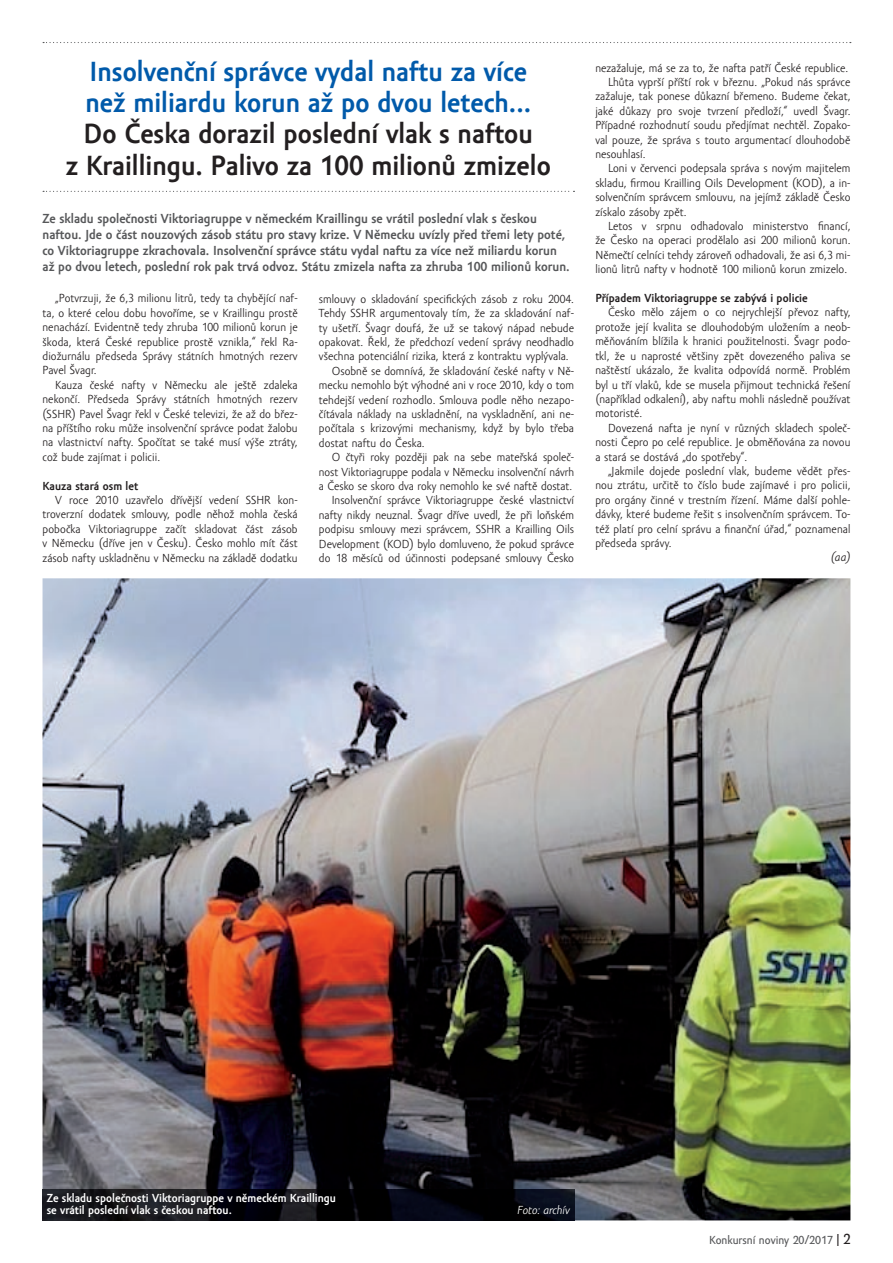
<style>
.page{position:relative;width:893px;height:1263px;background:#fff}
.page>*{position:absolute;margin:0;border:0;box-sizing:border-box;transform-origin:0 0}
.t1{font:700 28.5px/31.3px "Amor Sans Pro";color:#231f20;text-align:center}
.t2{font:700 28.5px/31.3px "Amor Sans Pro";color:#015aaa}
.t3{font:700 13.5px/16.2px "Amor Sans Pro";color:#57585a}
.t4{font:12px/14.4px "Amor Sans Pro";letter-spacing:.005em;color:#231f20;text-align:justify}
.t5{font:700 12px/12px "Amor Sans Pro";color:#fff}
.t6{font:700 12px "Amor Sans Pro";letter-spacing:.005em;color:#231f20}
.t7{font:12px "Amor Sans Text Pro";color:#57585a}
.t8{font:italic 12px "Amor Sans Pro";color:#fff}
.t9{font:italic 12px "Amor Sans Pro";color:#231f20}
.s1{color:#231f20}
.s2{font-size:15px;color:#231f20}
</style>
<div class="page">
<svg style="left:43px;top:191px;width:531px;height:1px"></svg>
<svg style="left:43px;top:42px;width:808px;height:1px"></svg>
<img style="left:43px;top:578px;width:807px;height:642px">
<img style="left:43px;top:1190px;width:531px;height:30px">
<h1 class="t2" style="left:85px;top:56px;width:447px">Insolvenční správce vydal naftu za více než miliardu korun až po dvou letech...</h1>
<h1 class="t1" style="left:66px;top:119px;width:487px">Do Česka dorazil poslední vlak s naftou<br>z Kraillingu. Palivo za 100 milionů zmizelo</h1>
<p class="t3" style="left:43px;top:210px;width:529px">Ze skladu společnosti Viktoriagruppe v německém Kraillingu se vrátil poslední vlak s českou naftou. Jde o část nouzových zásob státu pro stavy krize. V Německu uvízly před třemi lety poté, co Viktoriagruppe zkrachovala. Insolvenční správce státu vydal naftu za více než miliardu korun až po dvou letech, poslední rok pak trvá odvoz. Státu zmizela nafta za zhruba 100 milionů korun.</p>
<p class="t4" style="left:43px;top:291px;width:257px;text-indent:13px">„Potvrzuji, že 6,3 milionu litrů, tedy ta chybějící naf&shy;ta, o které celou dobu hovoříme, se v Kraillingu prostě nenachází. Evidentně tedy zhruba 100 milionů korun je škoda, která České republice prostě vznikla,“ řekl Ra&shy;diožurnálu předseda Správy státních hmotných rezerv Pavel Švagr.</p>
<p class="t4" style="left:43px;top:378px;width:257px;text-indent:13px">Kauza české nafty v Německu ale ještě zdaleka nekončí. Předseda Správy státních hmotných rezerv (SSHR) Pavel Švagr řekl v České televizi, že až do břez&shy;na příštího roku může insolvenční správce podat žalobu na vlastnictví nafty. Spočítat se také musí výše ztráty, což bude zajímat i policii.</p>
<p class="t6" style="left:43px;top:479px;width:97px">Kauza stará osm let</p>
<p class="t4" style="left:43px;top:493px;width:257px;text-indent:13px">V roce 2010 uzavřelo dřívější vedení SSHR kon&shy;troverzní dodatek smlouvy, podle něhož mohla česká pobočka Viktoriagruppe začít skladovat část zásob v Německu (dříve jen v Česku). Česko mohlo mít část zásob nafty uskladněnu v Německu na základě dodatku</p>
<p class="t4" style="left:319px;top:292px;width:257px">smlouvy o skladování specifických zásob z roku 2004.</p>
<p class="t4" style="left:319px;top:306px;width:257px">Tehdy SSHR argumentovaly tím, že za skladování naf-</p>
<p class="t4" style="left:319px;top:321px;width:257px">ty ušetří. Švagr doufá, že už se takový nápad nebude</p>
<p class="t4" style="left:319px;top:335px;width:257px">opakovat. Řekl, že předchozí vedení správy neodhadlo</p>
<p class="t4" style="left:319px;top:350px;width:251px">všechna potenciální rizika, která z kontraktu vyplývala.</p>
<p class="t4" style="left:332px;top:364px;width:244px">Osobně se domnívá, že skladování české nafty v Ně-</p>
<p class="t4" style="left:319px;top:378px;width:257px">mecku nemohlo být výhodné ani v roce 2010, kdy o tom</p>
<p class="t4" style="left:319px;top:393px;width:257px">tehdejší vedení rozhodlo. Smlouva podle něho nezapo-</p>
<p class="t4" style="left:319px;top:407px;width:257px">čítávala náklady na uskladnění, na vyskladnění, ani ne-</p>
<p class="t4" style="left:319px;top:422px;width:257px">počítala s krizovými mechanismy, když by bylo třeba</p>
<p class="t4" style="left:319px;top:436px;width:107px">dostat naftu do Česka.</p>
<p class="t4" style="left:332px;top:450px;width:244px">O čtyři roky později pak na sebe mateřská společ-</p>
<p class="t4" style="left:319px;top:465px;width:257px">nost Viktoriagruppe podala v Německu insolvenční návrh</p>
<p class="t4" style="left:319px;top:479px;width:255px">a Česko se skoro dva roky nemohlo ke své naftě dostat.</p>
<p class="t4" style="left:332px;top:494px;width:244px">Insolvenční správce Viktoriagruppe české vlastnictví</p>
<p class="t4" style="left:319px;top:508px;width:257px">nafty nikdy neuznal. Švagr dříve uvedl, že při loňském</p>
<p class="t4" style="left:319px;top:522px;width:257px">podpisu smlouvy mezi správcem, SSHR a Krailling Oils</p>
<p class="t4" style="left:319px;top:537px;width:257px">Development (KOD) bylo domluveno, že pokud správce</p>
<p class="t4" style="left:319px;top:551px;width:257px">do 18 měsíců od účinnosti podepsané smlouvy Česko</p>
<p class="t4" style="left:595px;top:61px;width:254px">nezažaluje, má se za to, že nafta patří České republice.</p>
<p class="t4" style="left:608px;top:75px;width:244px">Lhůta vyprší příští rok v březnu. „Pokud nás správce</p>
<p class="t4" style="left:595px;top:90px;width:257px">zažaluje, tak ponese důkazní břemeno. Budeme čekat,</p>
<p class="t4" style="left:595px;top:104px;width:257px">jaké důkazy pro svoje tvrzení předloží,“ uvedl Švagr.</p>
<p class="t4" style="left:595px;top:118px;width:257px">Případné rozhodnutí soudu předjímat nechtěl. Zopako-</p>
<p class="t4" style="left:595px;top:133px;width:257px">val pouze, že správa s touto argumentací dlouhodobě</p>
<p class="t4" style="left:595px;top:147px;width:52px">nesouhlasí.</p>
<p class="t4" style="left:608px;top:162px;width:244px">Loni v červenci podepsala správa s novým majitelem</p>
<p class="t4" style="left:595px;top:176px;width:257px">skladu, firmou Krailling Oils Development (KOD), a in-</p>
<p class="t4" style="left:595px;top:190px;width:257px">solvenčním správcem smlouvu, na jejímž základě Česko</p>
<p class="t4" style="left:595px;top:205px;width:93px">získalo zásoby zpět.</p>
<p class="t4" style="left:608px;top:219px;width:244px">Letos v srpnu odhadovalo ministerstvo financí,</p>
<p class="t4" style="left:595px;top:234px;width:257px">že Česko na operaci prodělalo asi 200 milionů korun.</p>
<p class="t4" style="left:595px;top:248px;width:257px">Němečtí celníci tehdy zároveň odhadovali, že asi 6,3 mi-</p>
<p class="t4" style="left:595px;top:262px;width:253px">lionů litrů nafty v hodnotě 100 milionů korun zmizelo.</p>
<p class="t6" style="left:595px;top:291px;width:214px">Případem Viktoriagruppe se zabývá i policie</p>
<p class="t4" style="left:595px;top:306px;width:257px;text-indent:13px">Česko mělo zájem o co nejrychlejší převoz nafty, protože její kvalita se dlouhodobým uložením a neob&shy;měňováním blížila k hranici použitelnosti. Švagr podo&shy;tkl, že u naprosté většiny zpět dovezeného paliva se naštěstí ukázalo, že kvalita odpovídá normě. Problém byl u tří vlaků, kde se musela přijmout technická řešení (například odkalení), aby naftu mohli následně používat motoristé.</p>
<p class="t4" style="left:595px;top:421px;width:257px;text-indent:13px">Dovezená nafta je nyní v různých skladech společ&shy;nosti Čepro po celé republice. Je obměňována za novou a stará se dostává „do spotřeby“.</p>
<p class="t4" style="left:595px;top:464px;width:257px;text-indent:13px">„Jakmile dojede poslední vlak, budeme vědět přes&shy;nou ztrátu, určitě to číslo bude zajímavé i pro policii, pro orgány činné v trestním řízení. Máme další pohle&shy;dávky, které budeme řešit s insolvenčním správcem. To&shy;též platí pro celní správu a finanční úřad,“ poznamenal předseda správy.</p>
<p class="t9" style="left:831px;top:551px;width:21px">(aa)</p>
<p class="t5" style="left:47px;top:1192px;width:291px">Ze skladu společnosti Viktoriagruppe v německém Kraillingu se vrátil poslední vlak s českou naftou.</p>
<p class="t8" style="left:518px;top:1203px;width:54px">Foto: archív</p>
<p class="t7" style="left:709px;top:1234px;width:143px">Konkursní noviny 20/2017 <span class="s1">|</span> <span class="s2">2</span></p>
</div>
